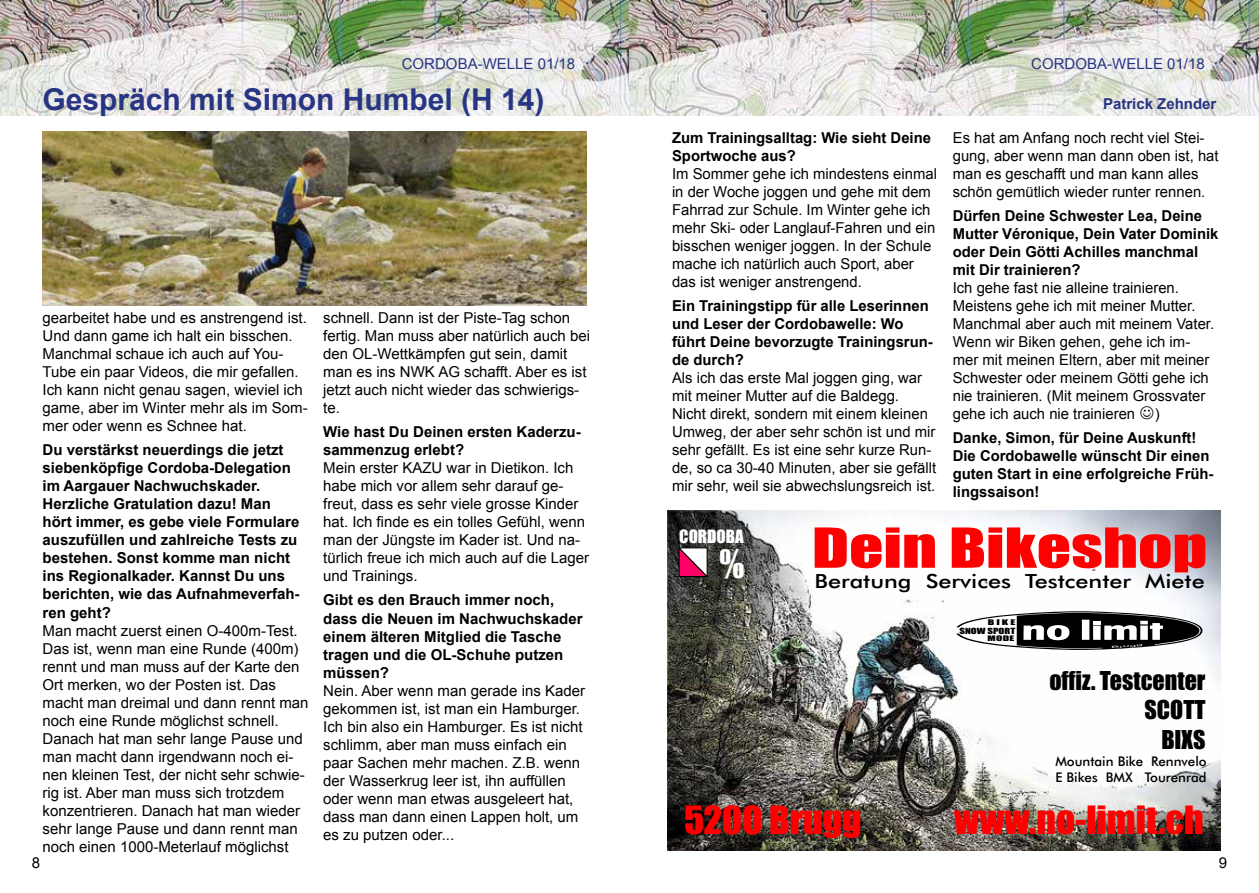
<style>
.page{position:relative;width:1259px;height:893px;background:#fff}
.page>*{position:absolute;margin:0;border:0;box-sizing:border-box;transform-origin:0 0}
.t1{font:50.85px "Impact";color:#f00;scale:1.32 1}
.t2{font:36px "Impact";color:#f00;scale:1.04 1}
.t3{font:36px "Impact";color:#fff}
.t4{font:700 30px "Arial";color:#283583}
.t5{font:24px/29.2px "Impact";color:#000;text-align:right}
.t6{font:500 19.5px "Futura BT";color:#000;scale:1.2 1}
.t7{font:16.95px "Impact";color:#fff}
.t8{font:15px/18px "Arial";color:#000}
.t9{font:700 15px/18px "Arial";color:#000}
.t10{font:15px "Arial";color:#283583}
.t11{font:700 15px "Arial";color:#283583}
.t12{font:500 13.35px/16px "Futura BT";color:#000}
.t13{font:7.8px "Impact";color:#000;scale:1.38 1}
.t14{font:7.2px "Impact";color:#000;scale:1.67 1}
.t15{font:7.05px "Impact";color:#000;scale:1.65 1}
.t16{font:2.7px "Arial";color:#fff;scale:4.32 1}
</style>
<div class="page">
<img style="left:0;top:0;width:1259px;height:116px">
<img style="left:668px;top:511px;width:552px;height:339px">
<svg style="left:956px;top:611px;width:246px;height:39px"></svg>
<svg style="left:678px;top:547px;width:30px;height:30px"></svg>
<img style="left:43px;top:132px;width:544px;height:173px">
<p class="t10" style="left:402px;top:54px;width:175px">CORDOBA-WELLE 01/18</p>
<p class="t10" style="left:1031px;top:54px;width:175px">CORDOBA-WELLE 01/18</p>
<h3 class="t4" style="left:43px;top:79px;width:503px">Gespräch mit Simon Humbel (H 14)</h3>
<p class="t8" style="left:43px;top:309px;width:267px">gearbeitet habe und es anstrengend ist.<br>Und dann game ich halt ein bisschen.<br>Manchmal schaue ich auch auf You-Tube ein paar Videos, die mir gefallen.<br>Ich kann nicht genau sagen, wieviel ich game, aber im Winter mehr als im Som&shy;mer oder wenn es Schnee hat.</p>
<p class="t9" style="left:43px;top:442px;width:259px">Du verstärkst neuerdings die jetzt siebenköpfige Cordoba-Delegation im Aargauer Nachwuchskader.<br>Herzliche Gratulation dazu! Man hört immer, es gebe viele Formulare auszufüllen und zahlreiche Tests zu bestehen. Sonst komme man nicht ins Regionalkader. Kannst Du uns berichten, wie das Aufnahmeverfah&shy;ren geht?</p>
<p class="t8" style="left:43px;top:621px;width:267px">Man macht zuerst einen O-400m-Test.<br>Das ist, wenn man eine Runde (400m) rennt und man muss auf der Karte den Ort merken, wo der Posten ist. Das macht man dreimal und dann rennt man noch eine Runde möglichst schnell.<br>Danach hat man sehr lange Pause und man macht dann irgendwann noch ei&shy;nen kleinen Test, der nicht sehr schwie&shy;rig ist. Aber man muss sich trotzdem konzentrieren. Danach hat man wieder sehr lange Pause und dann rennt man noch einen 1000-Meterlauf möglichst</p>
<p class="t8" style="left:323px;top:309px;width:268px">schnell. Dann ist der Piste-Tag schon fertig. Man muss aber natürlich auch bei den OL-Wettkämpfen gut sein, damit man es ins NWK AG schafft. Aber es ist jetzt auch nicht wieder das schwierigs&shy;te.</p>
<p class="t9" style="left:323px;top:424px;width:259px">Wie hast Du Deinen ersten Kaderzu&shy;sammenzug erlebt?</p>
<p class="t8" style="left:323px;top:459px;width:267px">Mein erster KAZU war in Dietikon. Ich habe mich vor allem sehr darauf ge&shy;freut, dass es sehr viele grosse Kinder hat. Ich finde es ein tolles Gefühl, wenn man der Jüngste im Kader ist. Und na&shy;türlich freue ich mich auch auf die Lager und Trainings.</p>
<p class="t9" style="left:323px;top:592px;width:261px">Gibt es den Brauch immer noch, dass die Neuen im Nachwuchskader einem älteren Mitglied die Tasche tragen und die OL-Schuhe putzen müssen?</p>
<p class="t8" style="left:323px;top:681px;width:263px">Nein. Aber wenn man gerade ins Kader gekommen ist, ist man ein Hamburger.<br>Ich bin also ein Hamburger. Es ist nicht schlimm, aber man muss einfach ein paar Sachen mehr machen. Z.B. wenn der Wasserkrug leer ist, ihn auffüllen oder wenn man etwas ausgeleert hat, dass man dann einen Lappen holt, um es zu putzen oder...</p>
<p class="t9" style="left:672px;top:129px;width:260px">Zum Trainingsalltag: Wie sieht Deine<br>Sportwoche aus?</p>
<p class="t8" style="left:672px;top:165px;width:266px">Im Sommer gehe ich mindestens einmal in der Woche joggen und gehe mit dem Fahrrad zur Schule. Im Winter gehe ich mehr Ski- oder Langlauf-Fahren und ein bisschen weniger joggen. In der Schule mache ich natürlich auch Sport, aber das ist weniger anstrengend.</p>
<p class="t9" style="left:672px;top:297px;width:262px">Ein Trainingstipp für alle Leserinnen und Leser der Cordobawelle: Wo führt Deine bevorzugte Trainingsrun&shy;de durch?</p>
<p class="t8" style="left:672px;top:369px;width:266px">Als ich das erste Mal joggen ging, war mit meiner Mutter auf die Baldegg.<br>Nicht direkt, sondern mit einem kleinen Umweg, der aber sehr schön ist und mir sehr gefällt. Es ist eine sehr kurze Run&shy;de, so ca 30-40 Minuten, aber sie gefällt mir sehr, weil sie abwechslungsreich ist.</p>
<p class="t11" style="left:1103px;top:94px;width:115px">Patrick Zehnder</p>
<p class="t8" style="left:952px;top:129px;width:267px">Es hat am Anfang noch recht viel Stei&shy;gung, aber wenn man dann oben ist, hat man es geschafft und man kann alles schön gemütlich wieder runter rennen.</p>
<p class="t9" style="left:952px;top:207px;width:267px">Dürfen Deine Schwester Lea, Deine<br>Mutter Véronique, Dein Vater Dominik oder Dein Götti Achilles manchmal mit Dir trainieren?</p>
<p class="t8" style="left:952px;top:279px;width:263px">Ich gehe fast nie alleine trainieren.<br>Meistens gehe ich mit meiner Mutter.<br>Manchmal aber auch mit meinem Vater.<br>Wenn wir Biken gehen, gehe ich im&shy;mer mit meinen Eltern, aber mit meiner Schwester oder meinem Götti gehe ich nie trainieren. (Mit meinem Grossvater gehe ich auch nie trainieren</p>
<p class="t8" style="left:1155px;top:405px;width:6px">)</p>
<p class="t9" style="left:952px;top:429px;width:262px">Danke, Simon, für Deine Auskunft!<br>Die Cordobawelle wünscht Dir einen guten Start in eine erfolgreiche Früh&shy;lingssaison!</p>
<p class="t7" style="left:679px;top:523px;width:66px">CORDOBA</p>
<h2 class="t3" style="left:719px;top:535px;width:26px">%</h2>
<h1 class="t1" style="left:812px;top:508px;width:301px">Dein Bikeshop</h1>
<h3 class="t6" style="left:814px;top:569px;width:327px">Beratung Services Testcenter Miete</h3>
<p class="t13" style="left:959px;top:625px;width:42px">SNOW SPORT</p>
<p class="t15" style="left:987px;top:633px;width:18px">MODE</p>
<p class="t14" style="left:988px;top:617px;width:18px">BIKE</p>
<p class="t16" style="left:1111px;top:646px;width:9px;rotate:-5deg">Brugg</p>
<h3 class="t5" style="left:1049px;top:665px;width:158px">offiz. Testcenter<br>SCOTT<br>BIXS</h3>
<p class="t12" style="left:1055px;top:753px;width:153px">Mountain Bike Rennvelo<br>E Bikes BMX Tourenrad</p>
<h2 class="t2" style="left:684px;top:792px;width:172px">5200 Brugg</h2>
<h2 class="t2" style="left:954px;top:792px;width:241px">www.no-limit.ch</h2>
<p class="t8" style="left:32px;top:854px;width:10px">8</p>
<p class="t8" style="left:1219px;top:854px;width:10px">9</p>
</div>
